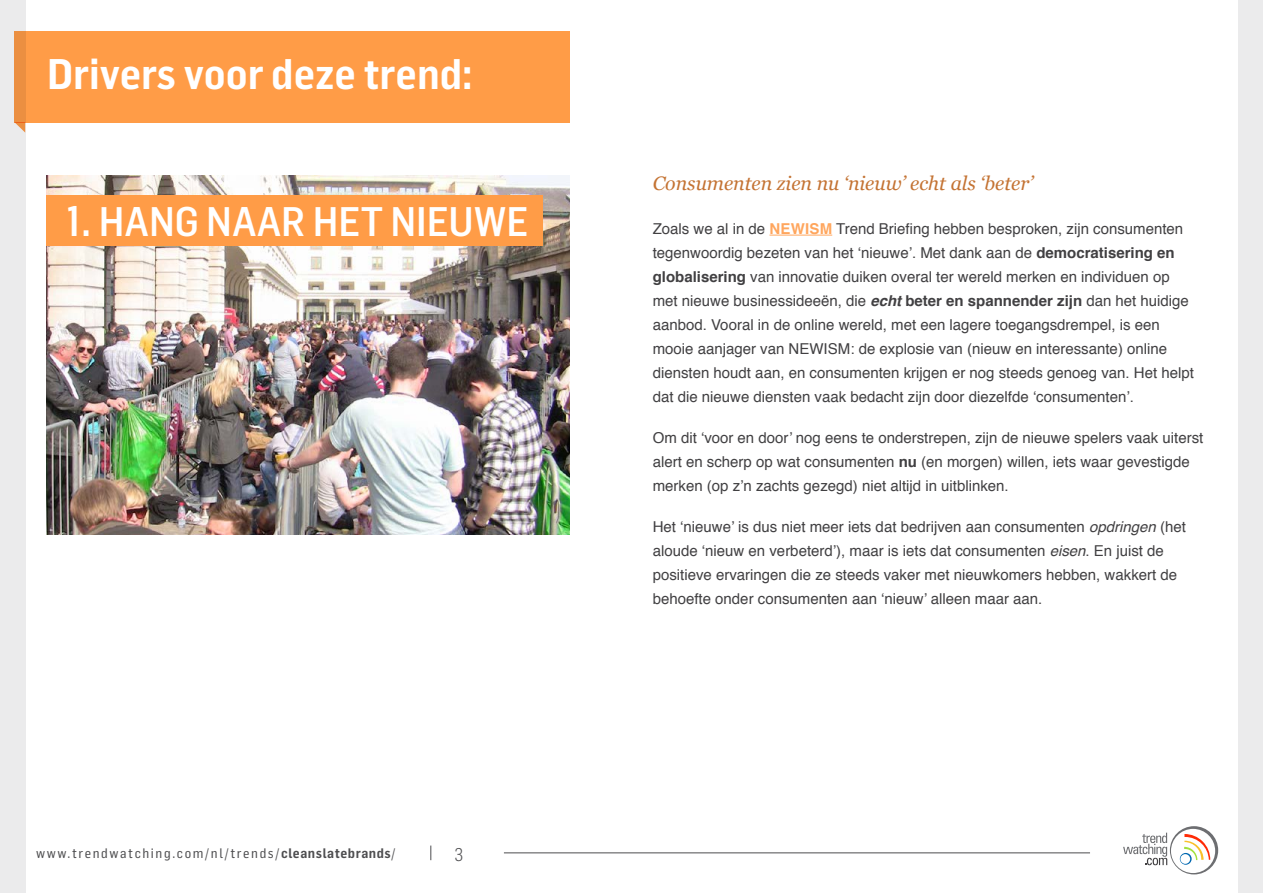
<style>
.page{position:relative;width:1263px;height:893px;background:#ebebec}
.page>*{position:absolute;margin:0;border:0;box-sizing:border-box;transform-origin:0 0}
.t1{font:600 42px "Flama Semicondensed";color:#fff}
.t2{font:500 40.5px "Flama Semicondensed";color:#fff}
.t3{font:italic 19.5px "Georgia";color:#c47333}
.t4{font:300 18px "Flama Semicondensed";color:#4d4d4f}
.t5{font:15px/24px "Helvetica";color:#414042}
.t6{font:13.5px "Flama Semicondensed Basic";letter-spacing:.12em;color:#4d4d4f}
.s1{font-size:42px}
.s2{font-family:"Flama Semicondensed";font-weight:600}
.s3{font-weight:700;color:#ffa65d}
.s4{font-weight:700}
.s5{font-weight:700;font-style:italic}
.s6{font-style:italic}
</style>
<div class="page">
<div style="left:26px;top:0;width:1211px;height:893px;background:#fff"></div>
<svg style="left:1123px;top:826px;width:95px;height:48px"></svg>
<hr style="left:504px;top:852px;width:586px;height:1px;background:#4d4d4f">
<svg style="left:430px;top:845px;width:1px;height:15px"></svg>
<img style="left:46px;top:175px;width:524px;height:360px">
<div style="left:46px;top:196px;width:496px;height:50px;background:#ff9c47"></div>
<svg style="left:14px;top:122px;width:11px;height:11px"></svg>
<div style="left:14px;top:31px;width:556px;height:91px;background:#ff9c47"></div>
<hr style="left:769px;top:235px;width:63px;height:1px;background:#ffa65d">
<h1 class="t1" style="left:47px;top:46px;width:427px">Drivers voor deze trend:</h1>
<h2 class="t2" style="left:66px;top:195px;width:464px"><span class="s1">1.</span> HANG NAAR HET NIEUWE</h2>
<p class="t6" style="left:36px;top:845px;width:361px">www.trendwatching.com/nl/trends/<span class="s2">cleanslatebrands</span>/</p>
<p class="t4" style="left:455px;top:843px;width:10px">3</p>
<h3 class="t3" style="left:653px;top:171px;width:382px">Consumenten zien nu ‘nieuw’ echt als ‘beter’</h3>
<p class="t5" style="left:653px;top:217px;width:543px">Zoals we al in de <span class="s3">NEWISM</span> Trend Briefing hebben besproken, zijn consumenten tegenwoordig bezeten van het ‘nieuwe’. Met dank aan de <span class="s4">democratisering en globalisering</span> van innovatie duiken overal ter wereld merken en individuen op met nieuwe businessideeën, die <span class="s5">echt</span> <span class="s4">beter en spannender zijn</span> dan het huidige aanbod. Vooral in de online wereld, met een lagere toegangsdrempel, is een mooie aanjager van NEWISM: de explosie van (nieuw en interessante) online diensten houdt aan, en consumenten krijgen er nog steeds genoeg van. Het helpt dat die nieuwe diensten vaak bedacht zijn door diezelfde ‘consumenten’.</p>
<p class="t5" style="left:653px;top:426px;width:552px">Om dit ‘voor en door’ nog eens te onderstrepen, zijn de nieuwe spelers vaak uiterst alert en scherp op wat consumenten <span class="s4">nu</span> (en morgen) willen, iets waar gevestigde merken (op z’n zachts gezegd) niet altijd in uitblinken.</p>
<p class="t5" style="left:653px;top:515px;width:535px">Het ‘nieuwe’ is dus niet meer iets dat bedrijven aan consumenten <span class="s6">opdringen</span> (het aloude ‘nieuw en verbeterd’), maar is iets dat consumenten <span class="s6">eisen</span>. En juist de positieve ervaringen die ze steeds vaker met nieuwkomers hebben, wakkert de behoefte onder consumenten aan ‘nieuw’ alleen maar aan.</p>
</div>
